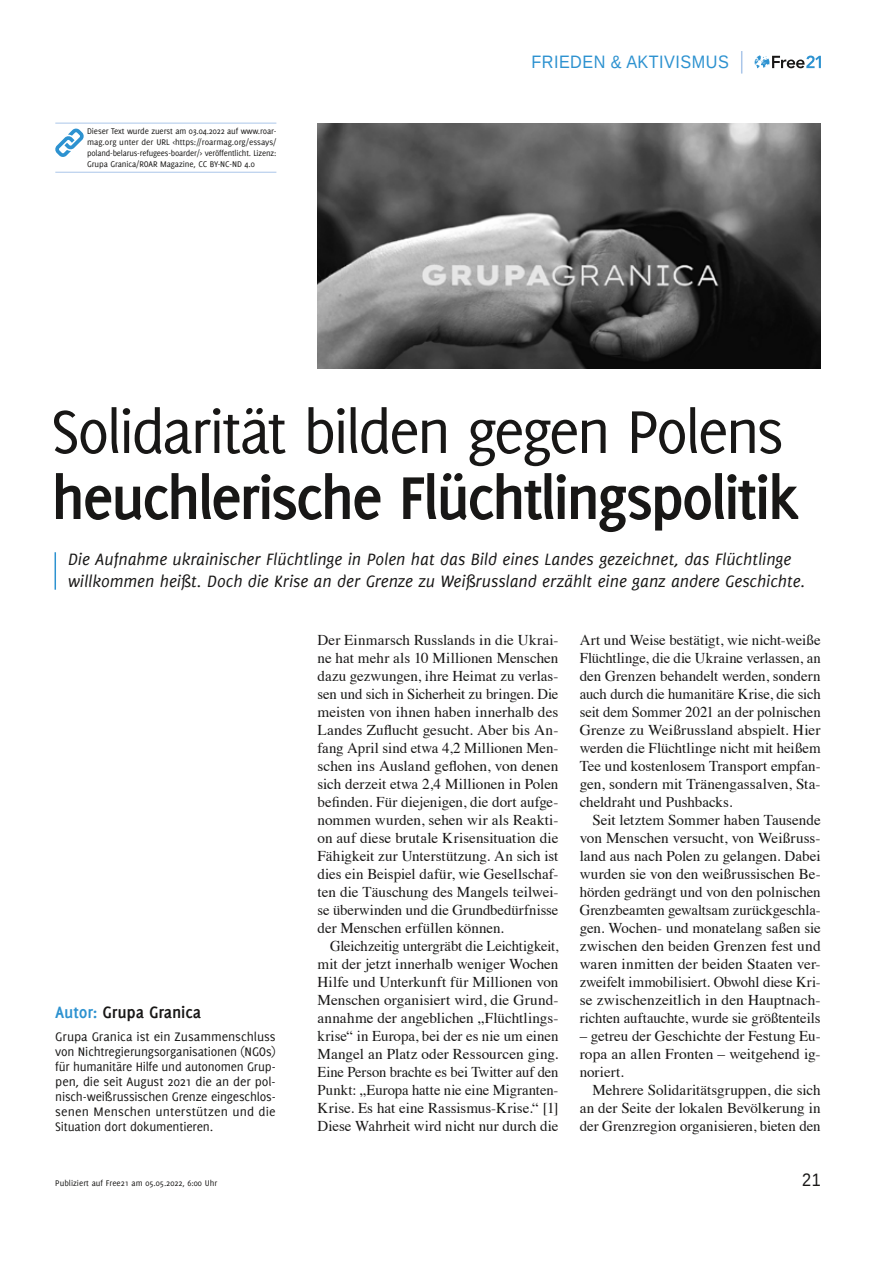
<style>
.page{position:relative;width:893px;height:1263px;background:#fff}
.page>*{position:absolute;margin:0;border:0;box-sizing:border-box;transform-origin:0 0}
.t1{font:700 66px "Delicious";letter-spacing:-.04em;color:#181716}
.t2{font:66px "Delicious";letter-spacing:-.045em;color:#181716}
.t3{font:italic 18px/21.6px "Delicious";letter-spacing:-.005em;color:#181716}
.t4{font:18px "Liberation Sans";color:#2d92d0;scale:.9 1}
.t5{font:700 18px "Delicious";letter-spacing:-.01em;color:#181716}
.t6{font:18px "Liberation Sans";color:#181716;scale:.9 1}
.t7{font:15px/18px "Times";color:#181716;text-align:justify}
.t8{font:13.5px/15px "Delicious";letter-spacing:-.01em;color:#181716;text-align:justify}
.t9{font:9px/10.8px "Delicious";letter-spacing:-.01em;color:#181716;text-align:justify}
.s1{color:#2d92d0}
</style>
<div class="page">
<svg style="left:755px;top:55px;width:66px;height:13px"></svg>
<svg style="left:741px;top:51px;width:1px;height:23px"></svg>
<hr style="left:55px;top:552px;width:1px;height:38px;background:#2d92d0">
<img style="left:317px;top:123px;width:504px;height:245px">
<hr style="left:55px;top:123px;width:221px;height:1px;background:#aac6e9">
<hr style="left:55px;top:172px;width:221px;height:1px;background:#aac6e9">
<svg style="left:55px;top:128px;width:29px;height:29px"></svg>
<p class="t9" style="left:87px;top:126px;width:191px">Dieser Text wurde zuerst am 03.04.2022 auf www.roar&shy;mag.org unter der URL &lt;https://roarmag.org/essays/ poland-belarus-refugees-boarder/&gt; veröffentlicht. Lizenz:<br>Grupa Granica/ROAR Magazine, CC BY-NC-ND 4.0</p>
<p class="t4" style="left:531px;top:51px;width:24px">FRIEDEN</p>
<p class="t4" style="left:611px;top:51px;width:55px">&amp; AKTIVISMUS</p>
<h1 class="t2" style="left:51px;top:394px;width:735px">Solidarität bilden gegen Polens</h1>
<h1 class="t1" style="left:51px;top:460px;width:749px">heuchlerische Flüchtlingspolitik</h1>
<p class="t3" style="left:68px;top:548px;width:739px">Die Aufnahme ukrainischer Flüchtlinge in Polen hat das Bild eines Landes gezeichnet, das Flüchtlinge willkommen heißt. Doch die Krise an der Grenze zu Weißrussland erzählt eine ganz andere Geschichte.</p>
<p class="t5" style="left:55px;top:1002px;width:147px"><span class="s1">Autor:</span> Grupa Granica</p>
<p class="t8" style="left:55px;top:1029px;width:222px">Grupa Granica ist ein Zusammenschluss von Nichtregierungsorganisationen (NGOs) für humanitäre Hilfe und autonomen Grup&shy;pen, die seit August 2021 die an der pol&shy;nisch-weißrussischen Grenze eingeschlos&shy;senen Menschen unterstützen und die Situation dort dokumentieren.</p>
<p class="t7" style="left:317px;top:630px;width:242px">Der Einmarsch Russlands in die Ukrai&shy;ne hat mehr als 10 Millionen Menschen dazu gezwungen, ihre Heimat zu verlas&shy;sen und sich in Sicherheit zu bringen. Die meisten von ihnen haben innerhalb des Landes Zuflucht gesucht. Aber bis An&shy;fang April sind etwa 4,2 Millionen Men&shy;schen ins Ausland geflohen, von denen sich derzeit etwa 2,4 Millionen in Polen befinden. Für diejenigen, die dort aufge&shy;nommen wurden, sehen wir als Reakti&shy;on auf diese brutale Krisensituation die Fähigkeit zur Unterstützung. An sich ist dies ein Beispiel dafür, wie Gesellschaf&shy;ten die Täuschung des Mangels teilwei&shy;se überwinden und die Grundbedürfnisse der Menschen erfüllen können.</p>
<p class="t7" style="left:317px;top:936px;width:242px;text-indent:13px">Gleichzeitig untergräbt die Leichtigkeit, mit der jetzt innerhalb weniger Wochen Hilfe und Unterkunft für Millionen von Menschen organisiert wird, die Grund&shy;annahme der angeblichen „Flüchtlings&shy;krise“ in Europa, bei der es nie um einen Mangel an Platz oder Ressourcen ging.<br>Eine Person brachte es bei Twitter auf den Punkt: „Europa hatte nie eine Migranten-Krise. Es hat eine Rassismus-Krise.“ [1] Diese Wahrheit wird nicht nur durch die</p>
<p class="t7" style="left:580px;top:630px;width:242px">Art und Weise bestätigt, wie nicht-weiße Flüchtlinge, die die Ukraine verlassen, an den Grenzen behandelt werden, sondern auch durch die humanitäre Krise, die sich seit dem Sommer 2021 an der polnischen Grenze zu Weißrussland abspielt. Hier werden die Flüchtlinge nicht mit heißem Tee und kostenlosem Transport empfan&shy;gen, sondern mit Tränengassalven, Sta&shy;cheldraht und Pushbacks.</p>
<p class="t7" style="left:580px;top:810px;width:242px;text-indent:13px">Seit letztem Sommer haben Tausende von Menschen versucht, von Weißruss&shy;land aus nach Polen zu gelangen. Dabei wurden sie von den weißrussischen Be&shy;hörden gedrängt und von den polnischen Grenzbeamten gewaltsam zurückgeschla&shy;gen. Wochen- und monatelang saßen sie zwischen den beiden Grenzen fest und waren inmitten der beiden Staaten ver&shy;zweifelt immobilisiert. Obwohl diese Kri&shy;se zwischenzeitlich in den Hauptnach&shy;richten auftauchte, wurde sie größtenteils</p>
<p class="t7" style="left:580px;top:1026px;width:242px">– getreu der Geschichte der Festung Eu&shy;ropa an allen Fronten – weitgehend ig&shy;noriert.</p>
<p class="t7" style="left:580px;top:1080px;width:242px;text-indent:13px">Mehrere Solidaritätsgruppen, die sich an der Seite der lokalen Bevölkerung in der Grenzregion organisieren, bieten den</p>
<p class="t9" style="left:55px;top:1177px;width:163px">Publiziert auf Free21 am 05.05.2022, 6:00 Uhr</p>
<p class="t6" style="left:802px;top:1168px;width:22px">21</p>
</div>
